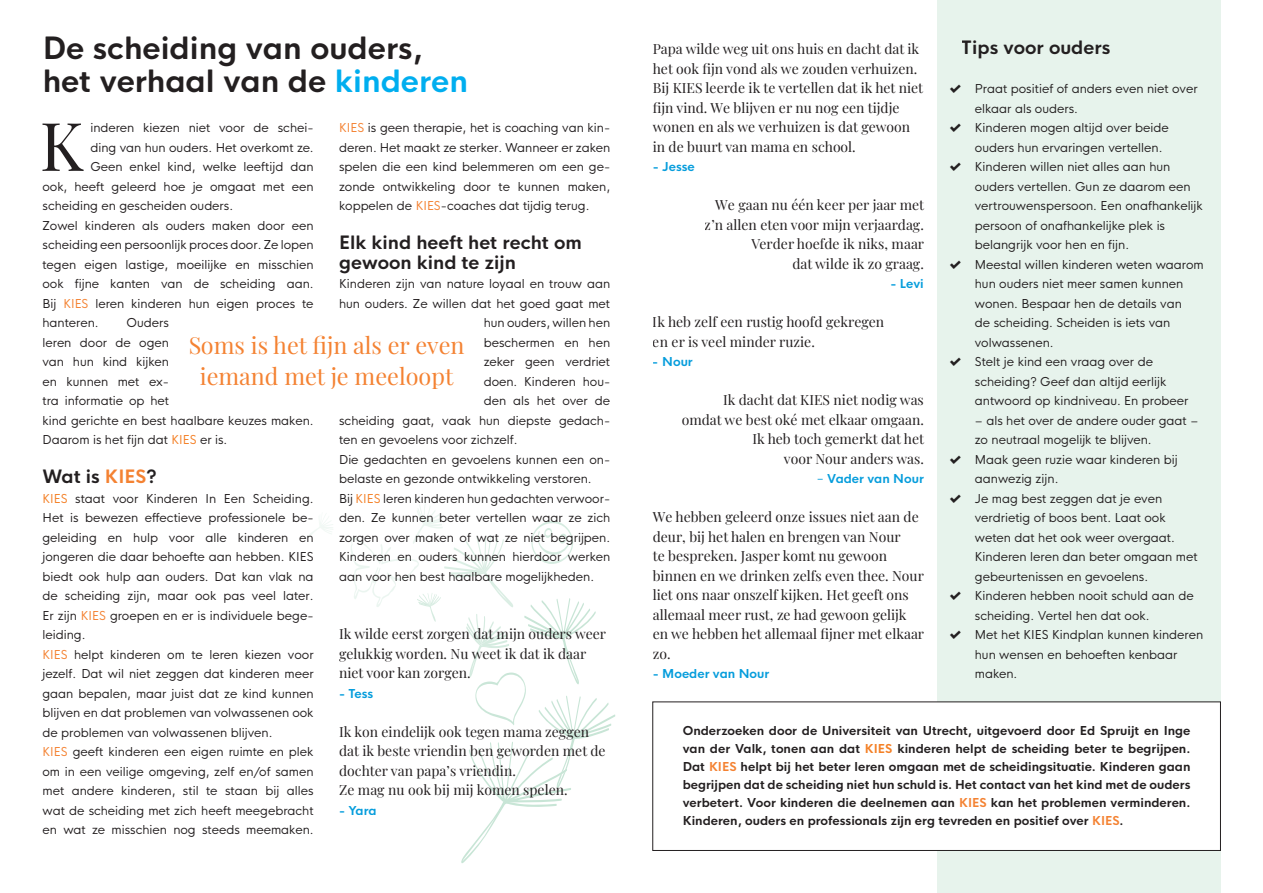
<style>
.page{position:relative;width:1263px;height:893px;background:#fff}
.page>*{position:absolute;margin:0;border:0;box-sizing:border-box;transform-origin:0 0}
.t1{font:67.05px "Playfair Display";color:#231f20}
.t2{font:30px/33px "HK Nova Bold R";color:#231f20}
.t3{font:23.4px/30.8px "Playfair Display";color:#f48232;text-align:center}
.t4{font:18px/19.5px "HK Nova Bold R";color:#231f20}
.t5{font:13.95px/19.5px "Playfair Display";color:#231f20}
.t6{font:12px/19.5px "HK Nova Regular R";color:#231f20}
.t7{font:12px/18px "HK Nova Bold R";color:#231f20;text-align:justify}
.t8{font:12px "HK Nova Bold R";color:#069ddc}
.s1{color:#00aeef}
.s2{color:#f48232}
.s3{color:#f48026}
.s4{font-family:"icofont"}
.s5{font-family:"Playfair Display";font-size:13.95px}
</style>
<div class="page">
<svg style="left:308px;top:521px;width:25px;height:16px"></svg>
<svg style="left:351px;top:503px;width:264px;height:360px"></svg>
<div style="left:936px;top:8px;width:284px;height:453px;background:#e7f3ec"></div>
<div style="left:936px;top:379px;width:284px;height:511px;background:#e7f3ec"></div>
<div style="left:936px;top:515px;width:284px;height:378px;background:#e7f3ec"></div>
<div style="left:653px;top:702px;width:567px;height:148px;background:#fff"></div>
<div style="left:652px;top:701px;width:569px;height:150px;border:1px solid #231f20"></div>
<h2 class="t2" style="left:43px;top:29px;width:427px">De scheiding van ouders, het verhaal van de <span class="s1">kinderen</span></h2>
<h1 class="t1" style="left:40px;top:93px;width:45px">K</h1>
<p class="t6" style="left:90px;top:117px;width:225px">inderen kiezen niet voor de schei-</p>
<p class="t6" style="left:339px;top:117px;width:273px;text-align:justify"><span class="s2">KIES</span> is geen therapie, het is coaching van kin&shy;deren. Het maakt ze sterker. Wanneer er zaken spelen die een kind belemmeren om een ge&shy;zonde ontwikkeling door te kunnen maken, koppelen de <span class="s2">KIES</span>-coaches dat tijdig terug.</p>
<p class="t6" style="left:90px;top:136px;width:225px">ding van hun ouders. Het overkomt ze.</p>
<p class="t6" style="left:90px;top:156px;width:225px">Geen enkel kind, welke leeftijd dan</p>
<p class="t6" style="left:43px;top:175px;width:273px">ook, heeft geleerd hoe je omgaat met een</p>
<p class="t6" style="left:43px;top:195px;width:192px">scheiding en gescheiden ouders.</p>
<p class="t6" style="left:43px;top:214px;width:273px">Zowel kinderen als ouders maken door een</p>
<p class="t6" style="left:43px;top:234px;width:273px">scheiding een persoonlijk proces door. Ze lopen</p>
<p class="t6" style="left:43px;top:253px;width:273px">tegen eigen lastige, moeilijke en misschien</p>
<p class="t6" style="left:43px;top:273px;width:273px">ook fijne kanten van de scheiding aan.</p>
<p class="t6" style="left:43px;top:292px;width:273px">Bij <span class="s2">KIES</span> leren kinderen hun eigen proces te</p>
<p class="t6" style="left:43px;top:312px;width:58px">hanteren.</p>
<h3 class="t4" style="left:339px;top:231px;width:244px">Elk kind heeft het recht om gewoon kind te zijn</h3>
<p class="t6" style="left:339px;top:273px;width:273px">Kinderen zijn van nature loyaal en trouw aan</p>
<p class="t6" style="left:339px;top:292px;width:273px">hun ouders. Ze willen dat het goed gaat met</p>
<p class="t6" style="left:484px;top:312px;width:128px">hun ouders, willen hen</p>
<p class="t6" style="left:484px;top:331px;width:128px">beschermen en hen</p>
<p class="t6" style="left:484px;top:351px;width:128px">zeker geen verdriet</p>
<p class="t6" style="left:484px;top:370px;width:128px">doen. Kinderen hou-</p>
<p class="t6" style="left:484px;top:390px;width:128px">den als het over de</p>
<p class="t6" style="left:339px;top:409px;width:273px">scheiding gaat, vaak hun diepste gedach-</p>
<p class="t6" style="left:339px;top:429px;width:180px">ten en gevoelens voor zichzelf.</p>
<p class="t6" style="left:339px;top:448px;width:273px">Die gedachten en gevoelens kunnen een on-</p>
<p class="t6" style="left:339px;top:468px;width:254px">belaste en gezonde ontwikkeling verstoren.</p>
<p class="t6" style="left:339px;top:487px;width:273px">Bij <span class="s3">KIES</span> leren kinderen hun gedachten verwoor-</p>
<p class="t6" style="left:339px;top:507px;width:273px">den. Ze kunnen beter vertellen waar ze zich</p>
<p class="t6" style="left:339px;top:526px;width:273px">zorgen over maken of wat ze niet begrijpen.</p>
<p class="t6" style="left:339px;top:546px;width:273px">Kinderen en ouders kunnen hierdoor werken</p>
<p class="t6" style="left:339px;top:565px;width:257px">aan voor hen best haalbare mogelijkheden.</p>
<p class="t6" style="left:43px;top:312px;width:273px;text-indent:84px">Ouders<br>leren door de ogen<br>van hun kind kijken<br>en kunnen met ex-<br>tra informatie op het<br>kind gerichte en best haalbare keuzes maken.<br>Daarom is het fijn dat <span class="s3">KIES</span> er is.</p>
<h3 class="t4" style="left:43px;top:465px;width:116px">Wat is <span class="s2">KIES</span>?</h3>
<p class="t6" style="left:43px;top:487px;width:273px"><span class="s3">KIES</span> staat voor Kinderen In Een Scheiding.<br>Het is bewezen effectieve professionele be&shy;geleiding en hulp voor alle kinderen en jongeren die daar behoefte aan hebben. KIES biedt ook hulp aan ouders. Dat kan vlak na de scheiding zijn, maar ook pas veel later.<br>Er zijn <span class="s2">KIES</span> groepen en er is individuele bege&shy;leiding.<br><span class="s2">KIES</span> helpt kinderen om te leren kiezen voor jezelf. Dat wil niet zeggen dat kinderen meer gaan bepalen, maar juist dat ze kind kunnen blijven en dat problemen van volwassenen ook de problemen van volwassenen blijven.<br><span class="s2">KIES</span> geeft kinderen een eigen ruimte en plek om in een veilige omgeving, zelf en/of samen met andere kinderen, stil te staan bij alles wat de scheiding met zich heeft meegebracht en wat ze misschien nog steeds meemaken.</p>
<h3 class="t3" style="left:188px;top:328px;width:278px">Soms is het fijn als er even iemand met je meeloopt</h3>
<p class="t5" style="left:339px;top:623px;width:269px">Ik wilde eerst zorgen dat mijn ouders weer gelukkig worden. Nu weet ik dat ik daar niet voor kan zorgen.</p>
<p class="t8" style="left:339px;top:683px;width:36px">- Tess</p>
<p class="t5" style="left:339px;top:720px;width:268px">Ik kon eindelijk ook tegen mama zeggen dat ik beste vriendin ben geworden met de dochter van papa’s vriendin.<br>Ze mag nu ook bij mij komen spelen.</p>
<p class="t8" style="left:339px;top:800px;width:39px">- Yara</p>
<p class="t5" style="left:653px;top:38px;width:268px">Papa wilde weg uit ons huis en dacht dat ik</p>
<h3 class="t4" style="left:962px;top:36px;width:150px">Tips voor ouders</h3>
<p class="t5" style="left:653px;top:57px;width:272px">het ook fijn vond als we zouden verhuizen.<br>Bij KIES leerde ik te vertellen dat ik het niet fijn vind. We blijven er nu nog een tijdje wonen en als we verhuizen is dat gewoon in de buurt van mama en school.</p>
<p class="t8" style="left:653px;top:156px;width:44px">- Jesse</p>
<p class="t6" style="left:949px;top:78px;width:250px"><span class="s4">ࠂ</span> Praat positief of anders even niet over</p>
<p class="t6" style="left:975px;top:97px;width:105px">elkaar als ouders.</p>
<p class="t6" style="left:949px;top:117px;width:221px"><span class="s4">ࠂ</span> Kinderen mogen altijd over beide</p>
<p class="t6" style="left:975px;top:136px;width:189px">ouders hun ervaringen vertellen.</p>
<p class="t6" style="left:949px;top:156px;width:222px"><span class="s4">ࠂ</span> Kinderen willen niet alles aan hun</p>
<p class="t6" style="left:975px;top:175px;width:217px">ouders vertellen. Gun ze daarom een</p>
<p class="t6" style="left:975px;top:195px;width:230px">vertrouwenspersoon. Een onafhankelijk</p>
<p class="t6" style="left:975px;top:214px;width:192px">persoon of onafhankelijke plek is</p>
<p class="t6" style="left:975px;top:234px;width:156px">belangrijk voor hen en fijn.</p>
<p class="t6" style="left:949px;top:253px;width:256px"><span class="s4">ࠂ</span> Meestal willen kinderen weten waarom</p>
<p class="t6" style="left:975px;top:273px;width:210px">hun ouders niet meer samen kunnen</p>
<p class="t6" style="left:975px;top:292px;width:208px">wonen. Bespaar hen de details van</p>
<p class="t6" style="left:975px;top:312px;width:197px">de scheiding. Scheiden is iets van</p>
<p class="t6" style="left:975px;top:331px;width:80px">volwassenen.</p>
<p class="t6" style="left:949px;top:351px;width:205px"><span class="s4">ࠂ</span> Stelt je kind een vraag over de</p>
<p class="t6" style="left:975px;top:370px;width:193px">scheiding? Geef dan altijd eerlijk</p>
<p class="t6" style="left:975px;top:390px;width:215px">antwoord op kindniveau. En probeer</p>
<p class="t6" style="left:975px;top:409px;width:225px">– als het over de andere ouder gaat –</p>
<p class="t6" style="left:975px;top:429px;width:178px">zo neutraal mogelijk te blijven.</p>
<p class="t6" style="left:949px;top:448px;width:230px"><span class="s4">ࠂ</span> Maak geen ruzie waar kinderen bij</p>
<p class="t6" style="left:975px;top:468px;width:85px">aanwezig zijn.</p>
<p class="t6" style="left:949px;top:487px;width:214px"><span class="s4">ࠂ</span> Je mag best zeggen dat je even</p>
<p class="t6" style="left:975px;top:507px;width:192px">verdrietig of boos bent. Laat ook</p>
<p class="t6" style="left:975px;top:526px;width:202px">weten dat het ook weer overgaat.</p>
<p class="t6" style="left:975px;top:546px;width:224px">Kinderen leren dan beter omgaan met</p>
<p class="t6" style="left:975px;top:565px;width:175px">gebeurtenissen en gevoelens.</p>
<p class="t6" style="left:949px;top:585px;width:246px"><span class="s4">ࠂ</span> Kinderen hebben nooit schuld aan de</p>
<p class="t6" style="left:975px;top:604px;width:176px">scheiding. Vertel hen dat ook.</p>
<p class="t6" style="left:949px;top:624px;width:255px"><span class="s4">ࠂ</span> Met het KIES Kindplan kunnen kinderen</p>
<p class="t6" style="left:975px;top:643px;width:204px">hun wensen en behoeften kenbaar</p>
<p class="t6" style="left:975px;top:663px;width:44px">maken.</p>
<p class="t5" style="left:705px;top:194px;width:221px;text-align:right">We gaan nu één keer per jaar met z’n allen eten voor mijn verjaardag.<br>Verder hoefde ik niks, maar<br>dat wilde ik zo graag.</p>
<p class="t8" style="left:890px;top:273px;width:35px">- Levi</p>
<p class="t5" style="left:653px;top:311px;width:233px">Ik heb zelf een rustig hoofd gekregen en er is veel minder ruzie.</p>
<p class="t8" style="left:653px;top:351px;width:42px">- Nour</p>
<p class="t5" style="left:682px;top:389px;width:244px;text-align:right">Ik dacht dat KIES niet nodig was omdat we best oké met elkaar omgaan.<br>Ik heb toch gemerkt dat het<br>voor Nour anders was.</p>
<p class="t8" style="left:817px;top:468px;width:109px"><span class="s5">-</span> Vader van Nour</p>
<p class="t5" style="left:653px;top:506px;width:273px">We hebben geleerd onze issues niet aan de deur, bij het halen en brengen van Nour<br>te bespreken. Jasper komt nu gewoon binnen en we drinken zelfs even thee. Nour liet ons naar onszelf kijken. Het geeft ons allemaal meer rust, ze had gewoon gelijk en we hebben het allemaal fijner met elkaar zo.</p>
<p class="t8" style="left:653px;top:663px;width:118px">- Moeder van Nour</p>
<p class="t7" style="left:683px;top:720px;width:509px">Onderzoeken door de Universiteit van Utrecht, uitgevoerd door Ed Spruijt en Inge van der Valk, tonen aan dat <span class="s3">KIES</span> kinderen helpt de scheiding beter te begrijpen.<br>Dat <span class="s2">KIES</span> helpt bij het beter leren omgaan met de scheidingsituatie. Kinderen gaan begrijpen dat de scheiding niet hun schuld is. Het contact van het kind met de ouders verbetert. Voor kinderen die deelnemen aan <span class="s2">KIES</span> kan het problemen verminderen.<br>Kinderen, ouders en professionals zijn erg tevreden en positief over <span class="s2">KIES</span>.</p>
</div>
